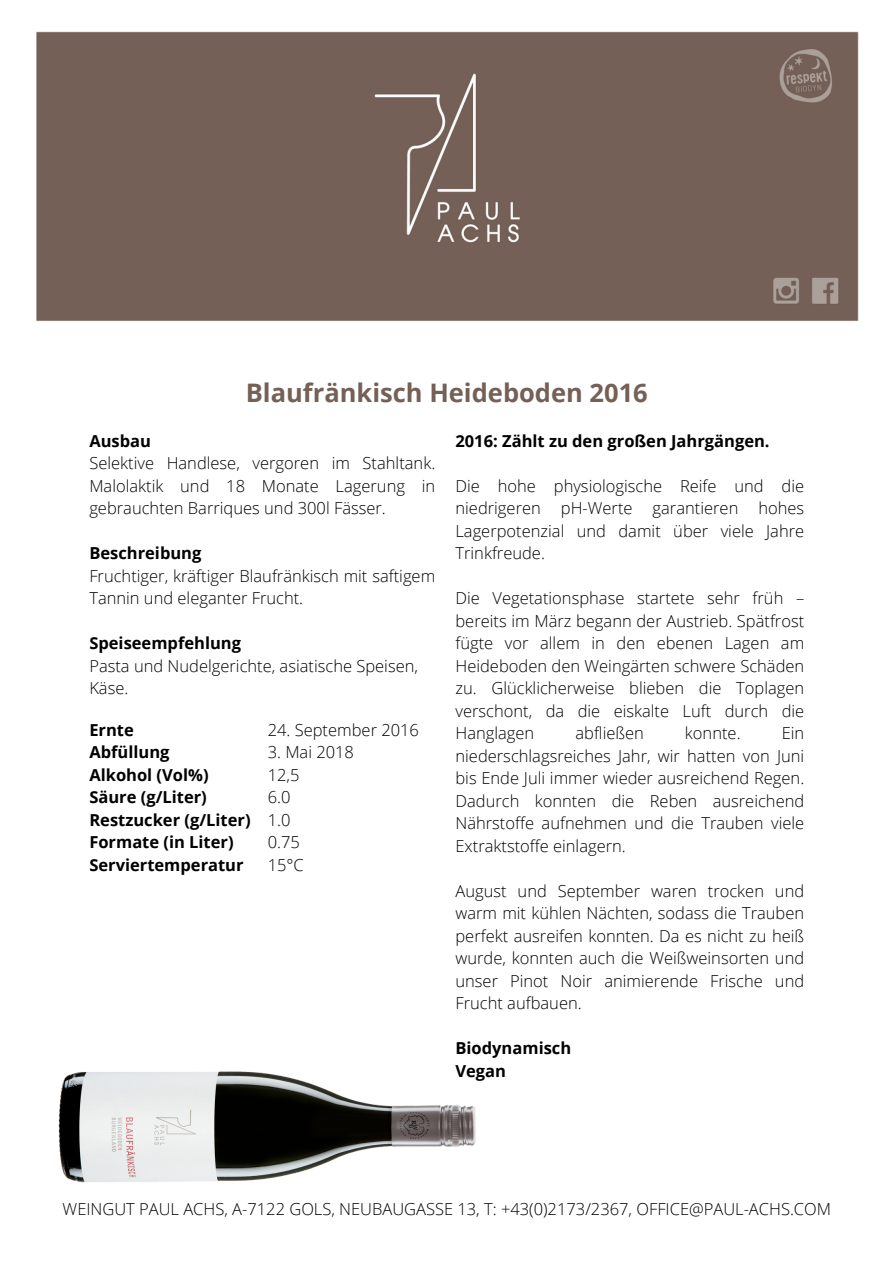
<style>
.page{position:relative;width:894px;height:1264px;background:#fff}
.page>*{position:absolute;margin:0;border:0;box-sizing:border-box;transform-origin:0 0}
.t1{font:700 25.5px "Open Sans";color:#746057}
.t2{font:300 16.5px/22.5px "Open Sans";color:#000;text-align:justify}
.t3{font:700 16.5px "Open Sans";color:#000}
</style>
<div class="page">
<div style="left:36px;top:32px;width:822px;height:289px;background:#746057"></div>
<img style="left:58px;top:1071px;width:418px;height:112px">
<p class="t1" style="left:246px;top:375px;width:403px">Blaufränkisch Heideboden 2016</p>
<p class="t3" style="left:89px;top:429px;width:63px">Ausbau</p>
<p class="t2" style="left:89px;top:451px;width:347px">Selektive Handlese, vergoren im Stahltank.<br>Malolaktik und 18 Monate Lagerung in gebrauchten Barriques und 300l Fässer.</p>
<p class="t3" style="left:89px;top:541px;width:113px">Beschreibung</p>
<p class="t2" style="left:89px;top:564px;width:347px">Fruchtiger, kräftiger Blaufränkisch mit saftigem<br>Tannin und eleganter Frucht.</p>
<p class="t3" style="left:89px;top:631px;width:153px">Speiseempfehlung</p>
<p class="t2" style="left:89px;top:654px;width:330px">Pasta und Nudelgerichte, asiatische Speisen,</p>
<p class="t2" style="left:89px;top:676px;width:40px">Käse.</p>
<p class="t3" style="left:89px;top:718px;width:46px">Ernte</p>
<p class="t3" style="left:89px;top:740px;width:82px">Abfüllung</p>
<p class="t3" style="left:89px;top:763px;width:121px">Alkohol (Vol%)</p>
<p class="t3" style="left:89px;top:785px;width:119px">Säure (g/Liter)</p>
<p class="t3" style="left:89px;top:808px;width:163px">Restzucker (g/Liter)</p>
<p class="t3" style="left:89px;top:830px;width:146px">Formate (in Liter)</p>
<p class="t3" style="left:89px;top:853px;width:156px">Serviertemperatur</p>
<p class="t2" style="left:268px;top:718px;width:153px">24. September 2016</p>
<p class="t2" style="left:268px;top:740px;width:88px">3. Mai 2018</p>
<p class="t2" style="left:268px;top:763px;width:33px">12,5</p>
<p class="t2" style="left:268px;top:785px;width:24px">6.0</p>
<p class="t2" style="left:268px;top:808px;width:24px">1.0</p>
<p class="t2" style="left:268px;top:830px;width:34px">0.75</p>
<p class="t2" style="left:268px;top:853px;width:38px">15°C</p>
<p class="t3" style="left:455px;top:429px;width:315px">2016: Zählt zu den großen Jahrgängen.</p>
<p class="t2" style="left:455px;top:474px;width:350px">Die hohe physiologische Reife und die niedrigeren pH-Werte garantieren hohes Lagerpotenzial und damit über viele Jahre Trinkfreude.</p>
<p class="t2" style="left:455px;top:586px;width:350px">Die Vegetationsphase startete sehr früh – bereits im März begann der Austrieb. Spätfrost fügte vor allem in den ebenen Lagen am Heideboden den Weingärten schwere Schäden zu. Glücklicherweise blieben die Toplagen verschont, da die eiskalte Luft durch die Hanglagen</p>
<p class="t2" style="left:575px;top:721px;width:70px">abfließen</p>
<p class="t2" style="left:684px;top:721px;width:57px">konnte.</p>
<p class="t2" style="left:455px;top:721px;width:350px;text-indent:326px">Ein niederschlagsreiches Jahr, wir hatten von Juni bis Ende Juli immer wieder ausreichend Regen.<br>Dadurch konnten die Reben ausreichend Nährstoffe aufnehmen und die Trauben viele Extraktstoffe einlagern.</p>
<p class="t2" style="left:455px;top:879px;width:350px">August und September waren trocken und warm mit kühlen Nächten, sodass die Trauben perfekt ausreifen konnten. Da es nicht zu heiß wurde, konnten auch die Weißweinsorten und unser Pinot Noir animierende Frische und Frucht aufbauen.</p>
<p class="t3" style="left:455px;top:1036px;width:117px">Biodynamisch</p>
<p class="t3" style="left:455px;top:1059px;width:52px">Vegan</p>
<p class="t2" style="left:63px;top:1197px;width:769px">WEINGUT PAUL ACHS, A-7122 GOLS, NEUBAUGASSE 13, T: +43(0)2173/2367, OFFICE@PAUL-ACHS.COM</p>
</div>
